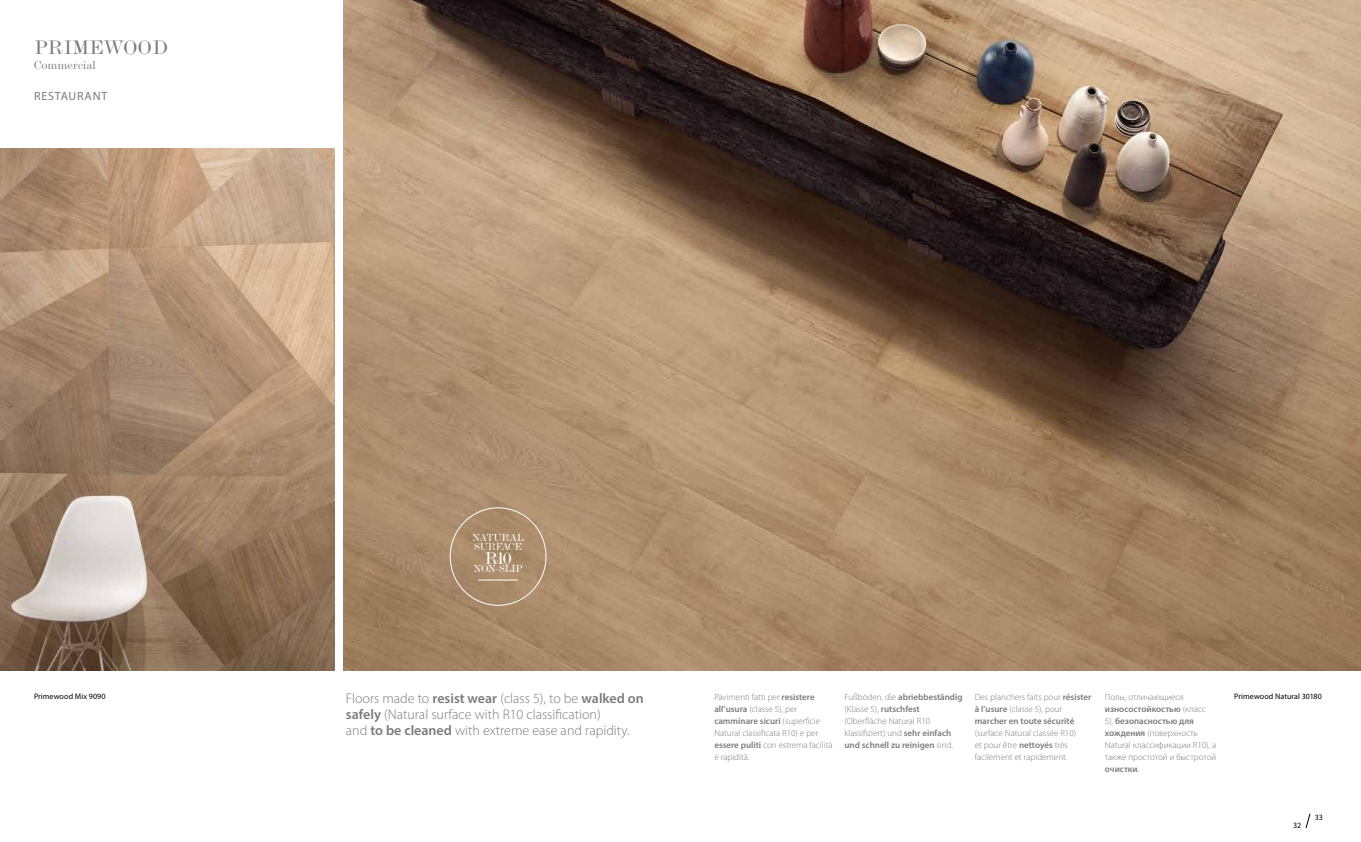
<style>
.page{position:relative;width:1361px;height:842px;background:#fff}
.page>*{position:absolute;margin:0;border:0;box-sizing:border-box;transform-origin:0 0}
.t1{font:20px "Baron MT Modern Text";color:#7c7b7b}
.t2{font:17.5px "Baron MT Modern Text";color:#fff}
.t3{font:300 14px/16px "Myriad Pro";color:#7c7b7b}
.t4{font:12px "Baron MT Modern Text";color:#7c7b7b}
.t5{font:12px "Myriad Pro";letter-spacing:.07em;color:#7c7b7b}
.t6{font:10.5px/8.4px "Baron MT Modern Text";letter-spacing:-.04em;color:#fff}
.t7{font:300 9px/12px "Myriad Pro";color:#7c7b7b}
.t8{font:600 9px/12px "Myriad Pro";color:#7c7b7b}
.t9{font:8px "Myriad Pro";letter-spacing:.005em;color:#000}
.s1{font-weight:600}
.s2{font-weight:300}
</style>
<div class="page">
<img style="left:344px;top:0;width:1017px;height:670px">
<hr style="left:478px;top:580px;width:40px;height:1px;background:#fff">
<img style="left:0;top:149px;width:334px;height:521px">
<svg style="left:1305px;top:813px;width:5px;height:16px"></svg>
<h1 class="t1" style="left:34px;top:35px;width:135px">PRIMEWOOD</h1>
<h3 class="t4" style="left:34px;top:57px;width:63px">Commercial</h3>
<h3 class="t5" style="left:34px;top:89px;width:75px">RESTAURANT</h3>
<p class="t6" style="left:472px;top:533px;width:53px">NATURAL<br>SURFACE</p>
<h2 class="t2" style="left:484px;top:547px;width:29px">R10</h2>
<p class="t6" style="left:473px;top:564px;width:51px">NON-SLIP</p>
<p class="t7" style="left:844px;top:691px;width:120px">Fußböden, die <span class="s1">abriebbeständig </span>(Klasse 5), <span class="s1">rutschfest </span>(Oberfläche Natural R10 klassifiziert) und <span class="s1">sehr einfach und schnell zu reinigen</span> sind.</p>
<p class="t8" style="left:974px;top:690px;width:118px"><span class="s2">Des planchers faits pour</span> résister à l’usure <span class="s2">(classe 5), pour </span>marcher en toute sécurité</p>
<p class="t9" style="left:34px;top:691px;width:73px">Primewood Mix 9090</p>
<p class="t7" style="left:714px;top:691px;width:102px">Pavimenti fatti per <span class="s1">resistere</span></p>
<p class="t9" style="left:1234px;top:691px;width:89px">Primewood Natural 30180</p>
<p class="t7" style="left:714px;top:703px;width:120px"><span class="s1">all’usura</span> (classe 5), per <span class="s1">camminare sicuri</span> (superficie<br>Natural classificata R10) e per <span class="s1">essere puliti</span> con estrema facilità e rapidità.</p>
<h3 class="t3" style="left:346px;top:691px;width:299px">Floors made to <span class="s1">resist wear</span> (class 5), to be <span class="s1">walked on safely</span> (Natural surface with R10 classification)<br>and <span class="s1">to be cleaned</span> with extreme ease and rapidity.</h3>
<p class="t7" style="left:1105px;top:691px;width:113px">Полы, отличающиеся <span class="s1">износостойкостью</span> (класс<br>5), <span class="s1">безопасностью для хождения</span> (поверхность<br>Natural классификации R10), а также простотой и быстротой <span class="s1">очистки</span>.</p>
<p class="t7" style="left:974px;top:727px;width:103px">(surface Natural classée R10) et pour être <span class="s1">nettoyés</span> très facilement et rapidement.</p>
<p class="t9" style="left:1293px;top:820px;width:10px">32</p>
<p class="t9" style="left:1314px;top:812px;width:10px">33</p>
</div>
